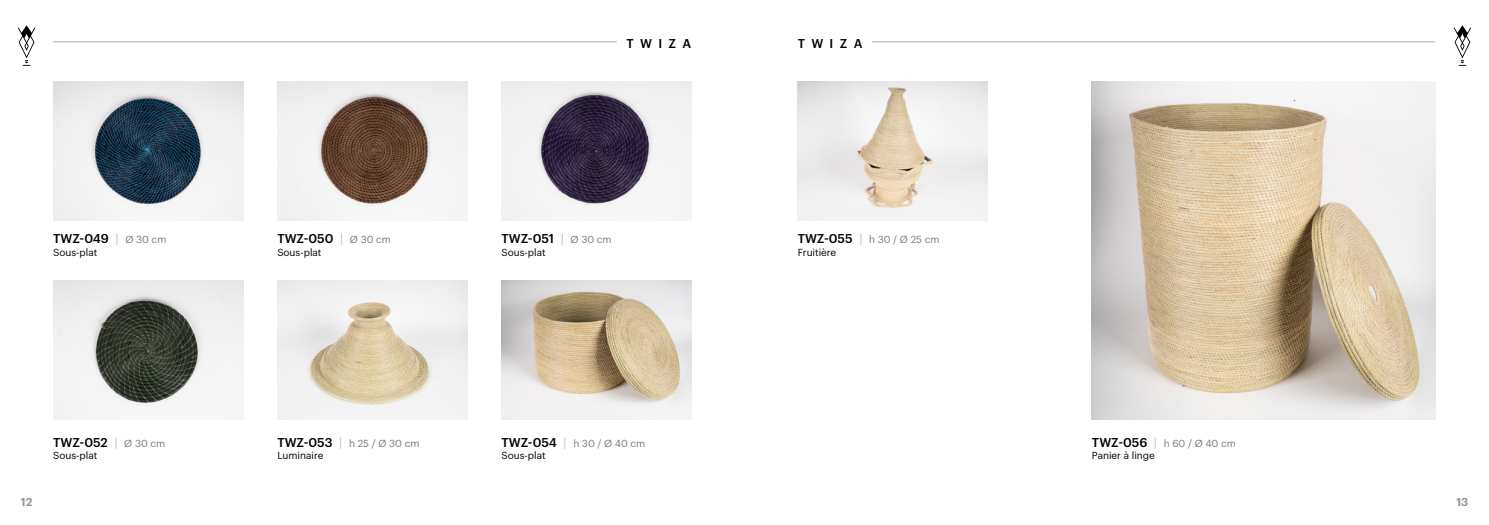
<style>
.page{position:relative;width:1489px;height:525px;background:#fff}
.page>*{position:absolute;margin:0;border:0;box-sizing:border-box;transform-origin:0 0}
.t1{font:500 12.5px "Graphik";letter-spacing:.005em;color:#000}
.t2{font:600 11.25px "Graphik";color:#939598}
.t3{font:10px/12.5px "Graphik";color:#77787b}
.t4{font:10px/12.5px "Graphik";color:#000}
.s1{font-weight:400;color:#bcbec0}
.s2{font-weight:400;font-size:10px;color:#77787b}
.s3{font-weight:500;font-size:12.5px;color:#000}
.s4{font-size:12.5px;color:#bcbec0}
.s5{color:#000}
.s6{font-weight:500;font-size:12.5px}
.s7{color:#77787b}
</style>
<div class="page">
<hr style="left:54px;top:41px;width:562px;height:1px;background:#bcbec0">
<hr style="left:872px;top:41px;width:562px;height:1px;background:#bcbec0">
<svg style="left:18px;top:25px;width:17px;height:41px"></svg>
<svg style="left:1453px;top:25px;width:17px;height:41px"></svg>
<img style="left:53px;top:81px;width:190px;height:139px">
<img style="left:501px;top:81px;width:190px;height:139px">
<img style="left:797px;top:81px;width:190px;height:139px">
<img style="left:501px;top:280px;width:190px;height:139px">
<img style="left:277px;top:81px;width:190px;height:139px">
<img style="left:277px;top:280px;width:190px;height:139px">
<img style="left:1091px;top:81px;width:344px;height:338px">
<img style="left:53px;top:280px;width:190px;height:139px">
<p class="t1" style="left:53px;top:229px;width:115px">TWZ-049 <span class="s1">|</span> <span class="s2">Ø 30 cm</span></p>
<p class="t4" style="left:53px;top:245px;width:46px">Sous-plat</p>
<p class="t1" style="left:53px;top:432px;width:114px">TWZ-052 <span class="s1">|</span> <span class="s2">Ø 30 cm</span></p>
<p class="t4" style="left:53px;top:448px;width:46px">Sous-plat</p>
<p class="t1" style="left:277px;top:229px;width:115px">TWZ-050 <span class="s1">|</span> <span class="s2">Ø 30 cm</span></p>
<p class="t4" style="left:277px;top:245px;width:46px">Sous-plat</p>
<p class="t3" style="left:277px;top:436px;width:144px"><span class="s3">TWZ-053</span> <span class="s4">|</span> h 25 / Ø 30 cm<br><span class="s5">Luminaire</span></p>
<p class="t1" style="left:626px;top:33px;width:66px">TWIZA</p>
<p class="t1" style="left:797px;top:33px;width:66px">TWIZA</p>
<p class="t1" style="left:501px;top:229px;width:112px">TWZ-051 <span class="s1">|</span> <span class="s2">Ø 30 cm</span></p>
<p class="t4" style="left:501px;top:245px;width:46px">Sous-plat</p>
<p class="t3" style="left:797px;top:232px;width:143px"><span class="s3">TWZ-055</span> <span class="s4">|</span> h 30 / Ø 25 cm<br><span class="s5">Fruitière</span></p>
<p class="t3" style="left:501px;top:436px;width:145px"><span class="s3">TWZ-054</span> <span class="s4">|</span> h 30 / Ø 40 cm<br><span class="s5">Sous-plat</span></p>
<p class="t4" style="left:1091px;top:436px;width:145px"><span class="s6">TWZ-056</span> <span class="s4">|</span> <span class="s7">h 60 / Ø 40 cm<br></span>Panier à linge</p>
<p class="t2" style="left:21px;top:493px;width:13px">12</p>
<p class="t2" style="left:1456px;top:493px;width:13px">13</p>
</div>
